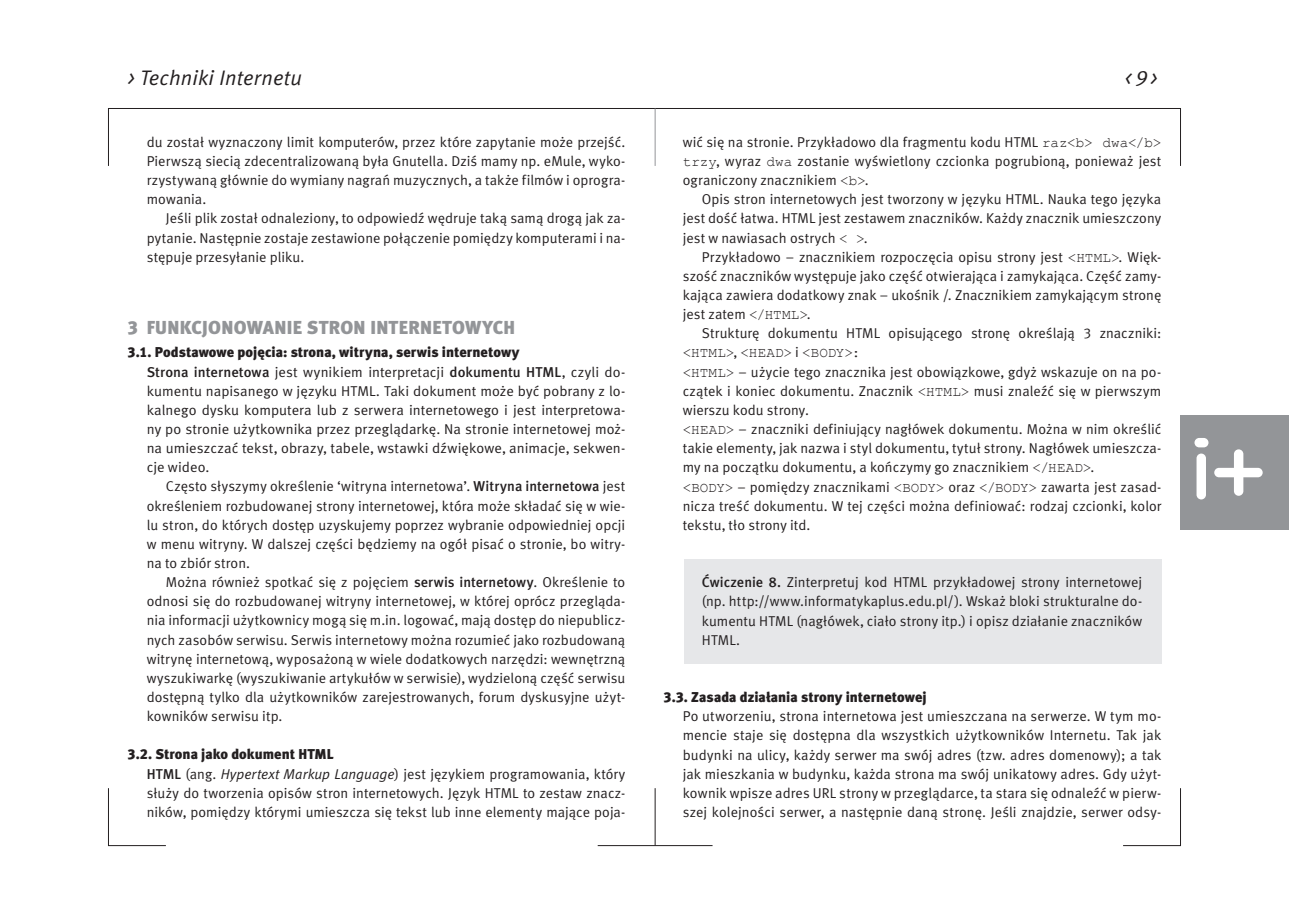
<style>
.page{position:relative;width:1289px;height:919px;background:#fff}
.page>*{position:absolute;margin:0;border:0;box-sizing:border-box;transform-origin:0 0}
.t1{font:italic 21px "Meta Normal CELF";letter-spacing:.01em;color:#231f20}
.t2{font:18.75px "Meta Black CELF";letter-spacing:.015em;color:#939598}
.t3{font:14.25px/19.2px "Meta Normal CELF";letter-spacing:.005em;color:#231f20}
.t4{font:14.25px "Meta Black CELF";color:#231f20}
.t5{font:14.25px "Courier New";letter-spacing:.015em;color:#231f20}
.s1{font-family:"Meta Medium CELF"}
.s2{font-style:italic}
.s3{font-family:"Meta Black CELF"}
.s4{font-family:"Courier New"}
.s5{font-family:"Meta Normal CELF"}
</style>
<div class="page">
<div style="left:1180px;top:415px;width:108px;height:114px;background:#939598"></div>
<div style="left:1196px;top:453px;width:9px;height:46px;background:#fff;border-radius:5px"></div>
<div style="left:1194px;top:438px;width:14px;height:9px;background:#fff;border-radius:5px"></div>
<svg style="left:1214px;top:449px;width:48px;height:46px"></svg>
<hr style="left:597px;top:845px;width:115px;height:1px;background:#231f20">
<hr style="left:654px;top:788px;width:1px;height:57px;background:#231f20">
<svg style="left:108px;top:788px;width:58px;height:58px"></svg>
<svg style="left:1123px;top:788px;width:58px;height:58px"></svg>
<div style="left:108px;top:108px;width:1072px;height:58px;border:1px solid #231f20"></div>
<hr style="left:654px;top:108px;width:1px;height:58px;background:#939598">
<div style="left:684px;top:559px;width:477px;height:104px;background:#e6e7e9"></div>
<p class="t1" style="left:128px;top:65px;width:176px">&gt; Techniki Internetu</p>
<p class="t1" style="left:1125px;top:65px;width:34px">&lt;9&gt;</p>
<p class="t3" style="left:147px;top:132px;width:480px">du został wyznaczony limit komputerów, przez które zapytanie może przejść.</p>
<p class="t3" style="left:147px;top:151px;width:480px">Pierwszą siecią zdecentralizowaną była Gnutella. Dziś mamy np. eMule, wyko-</p>
<p class="t3" style="left:147px;top:171px;width:480px">rzystywaną głównie do wymiany nagrań muzycznych, a także filmów i oprogra-</p>
<p class="t3" style="left:147px;top:190px;width:61px">mowania.</p>
<p class="t3" style="left:166px;top:209px;width:461px">Jeśli plik został odnaleziony, to odpowiedź wędruje taką samą drogą jak za-</p>
<p class="t3" style="left:147px;top:228px;width:480px">pytanie. Następnie zostaje zestawione połączenie pomiędzy komputerami i na-</p>
<p class="t3" style="left:147px;top:247px;width:159px">stępuje przesyłanie pliku.</p>
<p class="t2" style="left:128px;top:316px;width:387px">3 Fu nkcjonowanie stron internetowych</p>
<p class="t4" style="left:128px;top:344px;width:394px">3.1. Podstawowe pojęcia: strona, witryna, serwis internetowy</p>
<p class="t3" style="left:147px;top:362px;width:480px"><span class="s1">Strona internetowa</span> jest wynikiem interpretacji <span class="s1">dokumentu HTML</span>, czyli do-</p>
<p class="t3" style="left:147px;top:381px;width:480px">kumentu napisanego w języku HTML<span class="s2">.</span> Taki dokument może być pobrany z lo-</p>
<p class="t3" style="left:147px;top:400px;width:480px">kalnego dysku komputera lub z serwera internetowego i jest interpretowa-</p>
<p class="t3" style="left:147px;top:419px;width:480px">ny po stronie użytkownika przez przeglądarkę. Na stronie internetowej moż-</p>
<p class="t3" style="left:147px;top:438px;width:480px">na umieszczać tekst, obrazy, tabele, wstawki dźwiękowe, animacje, sekwen-</p>
<p class="t3" style="left:147px;top:458px;width:64px">cje wideo.</p>
<p class="t3" style="left:166px;top:477px;width:461px">Często słyszymy określenie ‘witryna internetowa’. <span class="s1">Witryna internetowa</span> jest</p>
<p class="t3" style="left:147px;top:496px;width:480px">określeniem rozbudowanej strony internetowej, która może składać się w wie-</p>
<p class="t3" style="left:147px;top:515px;width:480px">lu stron, do których dostęp uzyskujemy poprzez wybranie odpowiedniej opcji</p>
<p class="t3" style="left:147px;top:534px;width:480px">w menu witryny. W dalszej części będziemy na ogół pisać o stronie, bo witry-</p>
<p class="t3" style="left:147px;top:553px;width:105px">na to zbiór stron.</p>
<p class="t3" style="left:166px;top:572px;width:461px">Można również spotkać się z pojęciem <span class="s1">serwis internetowy</span>. Określenie to</p>
<p class="t3" style="left:147px;top:592px;width:480px">odnosi się do rozbudowanej witryny internetowej, w której oprócz przegląda-</p>
<p class="t3" style="left:147px;top:611px;width:480px">nia informacji użytkownicy mogą się m.in. logować, mają dostęp do niepublicz-</p>
<p class="t3" style="left:147px;top:630px;width:480px">nych zasobów serwisu. Serwis internetowy można rozumieć jako rozbudowaną</p>
<p class="t3" style="left:147px;top:649px;width:480px">witrynę internetową, wyposażoną w wiele dodatkowych narzędzi: wewnętrzną</p>
<p class="t3" style="left:147px;top:668px;width:480px">wyszukiwarkę (wyszukiwanie artykułów w serwisie), wydzieloną część serwisu</p>
<p class="t3" style="left:147px;top:687px;width:480px">dostępną tylko dla użytkowników zarejestrowanych, forum dyskusyjne użyt-</p>
<p class="t3" style="left:147px;top:706px;width:137px">kowników serwisu itp.</p>
<p class="t3" style="left:147px;top:745px;width:480px;text-indent:-19px"><span class="s3">3.2. Strona jako dokument HTML<br></span><span class="s1">HTML</span> (ang. <span class="s2">Hypertext Markup Language</span>) jest językiem programowania, który służy do tworzenia opisów stron internetowych. Język HTML to zestaw znacz&shy;ników, pomiędzy którymi umieszcza się tekst lub inne elementy mające poja-</p>
<p class="t3" style="left:682px;top:132px;width:480px">wić się na stronie. Przykładowo dla fragmentu kodu HTML <span class="s4">raz&lt;b&gt; dwa&lt;/b&gt;</span></p>
<p class="t3" style="left:682px;top:152px;width:480px"><span class="s4">trzy</span>, wyraz <span class="s4">dwa</span> zostanie wyświetlony czcionka pogrubioną, ponieważ jest</p>
<p class="t3" style="left:682px;top:171px;width:187px">ograniczony znacznikiem <span class="s4">&lt;b&gt;</span>.</p>
<p class="t3" style="left:702px;top:190px;width:461px">Opis stron internetowych jest tworzony w języku HTML. Nauka tego języka</p>
<p class="t3" style="left:682px;top:209px;width:480px">jest dość łatwa. HTML jest zestawem znaczników. Każdy znacznik umieszczony</p>
<p class="t3" style="left:682px;top:228px;width:186px">jest w nawiasach ostrych <span class="s4">&lt; &gt;</span>.</p>
<p class="t3" style="left:702px;top:247px;width:461px">Przykładowo – znacznikiem rozpoczęcia opisu strony jest <span class="s4">&lt;HTML&gt;</span>. Więk-</p>
<p class="t3" style="left:682px;top:266px;width:480px">szość znaczników występuje jako część otwierająca i zamykająca. Część zamy-</p>
<p class="t3" style="left:682px;top:285px;width:480px">kająca zawiera dodatkowy znak – ukośnik /. Znacznikiem zamykającym stronę</p>
<p class="t3" style="left:682px;top:305px;width:130px">jest zatem <span class="s4">&lt;/HTML&gt;</span>.</p>
<p class="t3" style="left:702px;top:324px;width:461px">Strukturę dokumentu HTML opisującego stronę określają 3 znaczniki:</p>
<p class="t5" style="left:682px;top:344px;width:179px">&lt;HTML&gt;<span class="s5">,</span> &lt;HEAD&gt; <span class="s5">i</span> &lt;BODY&gt;:</p>
<p class="t3" style="left:682px;top:362px;width:480px"><span class="s4">&lt;HTML&gt;</span> – użycie tego znacznika jest obowiązkowe, gdyż wskazuje on na po-</p>
<p class="t3" style="left:682px;top:381px;width:480px">czątek i koniec dokumentu. Znacznik <span class="s4">&lt;HTML&gt;</span> musi znaleźć się w pierwszym</p>
<p class="t3" style="left:682px;top:400px;width:128px">wierszu kodu strony.</p>
<p class="t3" style="left:682px;top:419px;width:480px"><span class="s4">&lt;HEAD&gt;</span> – znaczniki definiujący nagłówek dokumentu. Można w nim określić</p>
<p class="t3" style="left:682px;top:439px;width:480px">takie elementy, jak nazwa i styl dokumentu, tytuł strony. Nagłówek umieszcza-</p>
<p class="t3" style="left:682px;top:458px;width:413px">my na początku dokumentu, a kończymy go znacznikiem <span class="s4">&lt;/HEAD&gt;</span>.</p>
<p class="t3" style="left:682px;top:477px;width:480px"><span class="s4">&lt;BODY&gt;</span> – pomiędzy znacznikami <span class="s4">&lt;BODY&gt;</span> oraz <span class="s4">&lt;/BODY&gt;</span> zawarta jest zasad-</p>
<p class="t3" style="left:682px;top:496px;width:480px">nicza treść dokumentu. W tej części można definiować: rodzaj czcionki, kolor</p>
<p class="t3" style="left:682px;top:515px;width:129px">tekstu, tło strony itd.</p>
<p class="t3" style="left:702px;top:573px;width:442px;text-align:justify"><span class="s1">Ćwiczenie 8.</span> Zinterpretuj kod HTML przykładowej strony internetowej (np. http://www.informatykaplus.edu.pl/). Wskaż bloki strukturalne do&shy;kumentu HTML (nagłówek, ciało strony itp.) i opisz działanie znaczników HTML.</p>
<p class="t3" style="left:682px;top:687px;width:480px;text-indent:-19px"><span class="s3">3.3. Zasada działania strony internetowej<br></span>Po utworzeniu, strona internetowa jest umieszczana na serwerze. W tym mo&shy;mencie staje się dostępna dla wszystkich użytkowników Internetu. Tak jak budynki na ulicy, każdy serwer ma swój adres (tzw. adres domenowy); a tak jak mieszkania w budynku, każda strona ma swój unikatowy adres. Gdy użyt&shy;kownik wpisze adres URL strony w przeglądarce, ta stara się odnaleźć w pierw&shy;szej kolejności serwer, a następnie daną stronę. Jeśli znajdzie, serwer odsy-</p>
</div>
